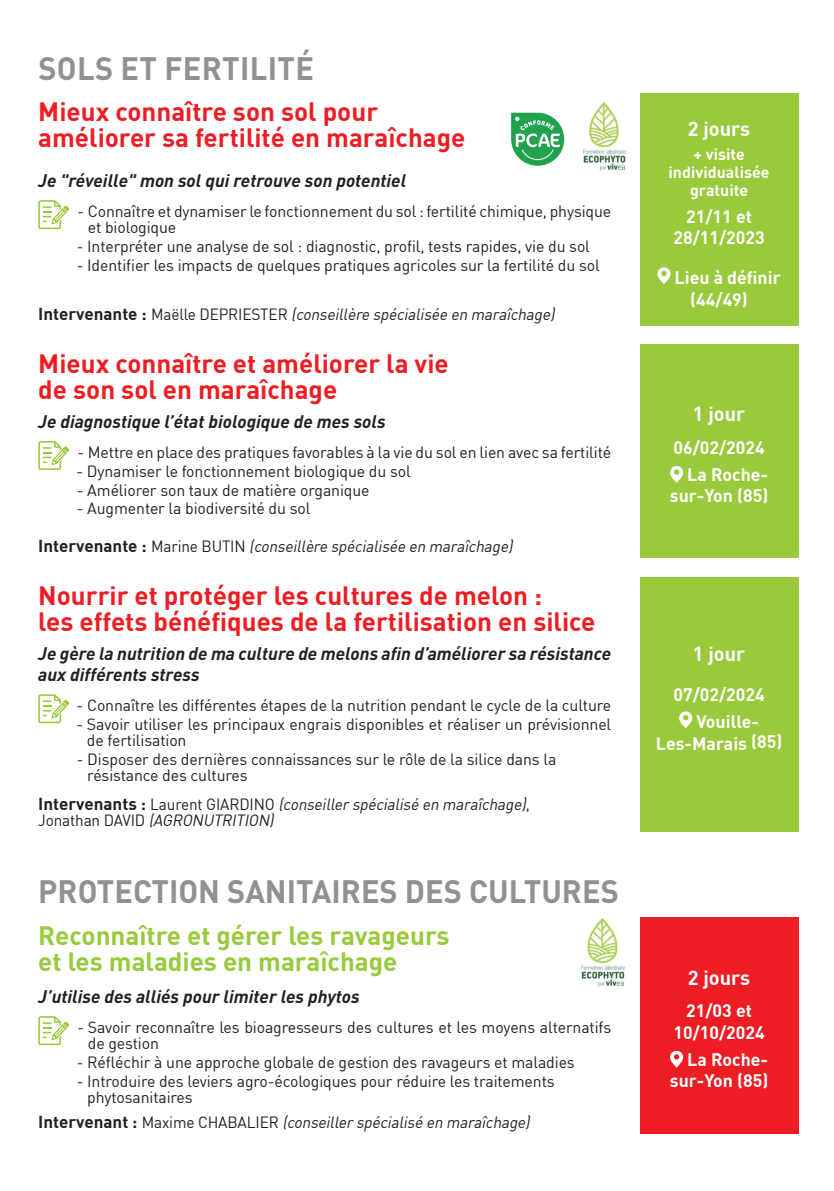
<style>
.page{position:relative;width:834px;height:1191px;background:#fff}
.page>*{position:absolute;margin:0;border:0;box-sizing:border-box;transform-origin:0 0}
.t1{font:700 32px "DIN Pro";color:#909192;scale:.96 1}
.t2{font:700 26px/26px "DIN";color:#ee1d23}
.t3{font:700 26px/26px "DIN";color:#99ca3b}
.t4{font:700 20px "DIN";color:#fff}
.t5{font:italic 700 18px/20.8px "DIN";color:#231f20}
.t6{font:700 17.8px/21.2px "DIN";color:#fff;text-align:center}
.t7{font:16px/16px "DIN";letter-spacing:-.01em;color:#231f20}
.t8{font:italic 16px/16px "DIN";letter-spacing:-.01em;color:#231f20;scale:.96 1}
.t9{font:700 16px/18px "DIN";color:#fff;text-align:center}
.s1{font-weight:700;font-style:normal;font-size:17px}
.s2{font-style:normal}
</style>
<div class="page">
<div style="left:639px;top:93px;width:159px;height:232px;background:#99ca3b"></div>
<svg style="left:511px;top:113px;width:53px;height:53px"></svg>
<img style="left:583px;top:102px;width:43px;height:69px">
<svg style="left:657px;top:267px;width:13px;height:17px"></svg>
<svg style="left:38px;top:200px;width:31px;height:29px"></svg>
<div style="left:639px;top:344px;width:159px;height:214px;background:#99ca3b"></div>
<svg style="left:670px;top:466px;width:13px;height:17px"></svg>
<svg style="left:38px;top:441px;width:31px;height:29px"></svg>
<div style="left:639px;top:577px;width:159px;height:254px;background:#99ca3b"></div>
<svg style="left:679px;top:711px;width:13px;height:17px"></svg>
<svg style="left:38px;top:694px;width:31px;height:29px"></svg>
<div style="left:639px;top:917px;width:159px;height:216px;background:#ee1d23"></div>
<img style="left:581px;top:918px;width:44px;height:69px">
<svg style="left:670px;top:1050px;width:13px;height:17px"></svg>
<svg style="left:38px;top:1016px;width:31px;height:29px"></svg>
<h1 class="t1" style="left:38px;top:41px;width:288px">SOLS ET FERTILITÉ</h1>
<h2 class="t2" style="left:38px;top:98px;width:428px">Mieux connaître son sol pour améliorer sa fertilité en maraîchage</h2>
<p class="t5" style="left:38px;top:169px;width:369px">Je "réveille" mon sol qui retrouve son potentiel</p>
<p class="t7" style="left:88px;top:203px;width:525px;text-indent:-10px">- Connaître et dynamiser le fonctionnement du sol : fertilité chimique, physique et biologique</p>
<p class="t7" style="left:77px;top:238px;width:514px">- Interpréter une analyse de sol : diagnostic, profil, tests rapides, vie du sol</p>
<p class="t7" style="left:77px;top:257px;width:524px">- Identifier les impacts de quelques pratiques agricoles sur la fertilité du sol</p>
<p class="t8" style="left:38px;top:305px;width:543px"><span class="s1">I n t e rve n a n t e :</span> <span class="s2">M a ë l le D E P R I E ST E R</span> (conseillère spécialisée en maraîchage)</p>
<h2 class="t2" style="left:38px;top:349px;width:412px">Mieux connaître et améliorer la vie de son sol en maraîchage</h2>
<p class="t5" style="left:38px;top:410px;width:349px">Je diagnostique l’état biologique de mes sols</p>
<p class="t7" style="left:77px;top:444px;width:535px">- Mettre en place des pratiques favorables à la vie du sol en lien avec sa fertilité</p>
<p class="t7" style="left:76px;top:463px;width:336px">- Dynamiser le fonctionnement biologique du sol</p>
<p class="t7" style="left:77px;top:481px;width:294px">- Améliorer son taux de matière organique</p>
<p class="t7" style="left:77px;top:500px;width:235px">- Augmenter la biodiversité du sol</p>
<p class="t8" style="left:38px;top:538px;width:499px"><span class="s1">I n t e rve n a n t e :</span> <span class="s2">M a r i n e B U T I N</span> (conseillère spécialisée en maraîchage)</p>
<h2 class="t2" style="left:38px;top:582px;width:558px">Nourrir et protéger les cultures de melon :<br>les effets bénéfiques de la fertilisation en silice</h2>
<p class="t5" style="left:38px;top:642px;width:574px">Je gère la nutrition de ma culture de melons afin d’améliorer sa résistance aux différents stress</p>
<p class="t7" style="left:77px;top:697px;width:536px">- Connaître les différentes étapes de la nutrition pendant le cycle de la culture</p>
<p class="t7" style="left:87px;top:716px;width:525px;text-indent:-10px">- Savoir utiliser les principaux engrais disponibles et réaliser un prévisionnel de fertilisation</p>
<p class="t7" style="left:87px;top:751px;width:470px;text-indent:-10px">- Disposer des dernières connaissances sur le rôle de la silice dans la résistance des cultures</p>
<p class="t8" style="left:38px;top:796px;width:513px"><span class="s1">I n t e rve n a n ts :</span> <span class="s2">La u re n t G I A R D I N O</span> (conseillerspécialisé en maraîchage)<span class="s2">,<br>J o n a t h a n D AV I D</span> (AGRONUTRITION)</p>
<h1 class="t1" style="left:38px;top:865px;width:606px">PROTECTION SANITAIRES DES CULTURES</h1>
<h2 class="t3" style="left:38px;top:922px;width:413px">Reconnaître et gérer les ravageurs et les maladies en maraîchage</h2>
<p class="t5" style="left:38px;top:985px;width:323px">J’utilise des alliés pour limiter les phytos</p>
<p class="t7" style="left:88px;top:1019px;width:525px;text-indent:-10px">- Savoir reconnaître les bioagresseurs des cultures et les moyens alternatifs de gestion</p>
<p class="t7" style="left:77px;top:1053px;width:499px">- Réfléchir à une approche globale de gestion des ravageurs et maladies</p>
<p class="t7" style="left:87px;top:1072px;width:469px;text-indent:-10px">- Introduire des leviers agro-écologiques pour réduire les traitements phytosanitaires</p>
<p class="t8" style="left:38px;top:1113px;width:517px"><span class="s1">I n t e rve n a n t :</span> <span class="s2">M a x i m e C H A BA L I E R</span> (conseillerspécialisé en maraîchage)</p>
<p class="t4" style="left:687px;top:116px;width:64px">2 jours</p>
<p class="t9" style="left:668px;top:144px;width:103px">+ visite individualisée gratuite</p>
<p class="t6" style="left:673px;top:205px;width:93px">21/11 et<br>28/11/2023</p>
<p class="t6" style="left:690px;top:266px;width:92px;text-align:left;text-indent:-16px">Lieu à définir (44/49)</p>
<p class="t4" style="left:692px;top:401px;width:54px">1 jour</p>
<p class="t6" style="left:673px;top:433px;width:96px;line-height:27px;text-align:right">06/02/2024<br>La Roche-</p>
<p class="t6" style="left:669px;top:484px;width:100px">sur-Yon (85)</p>
<p class="t4" style="left:692px;top:641px;width:54px">1 jour</p>
<p class="t6" style="left:696px;top:680px;width:70px;line-height:27px;text-align:left;text-indent:-23px">07/02/2024<br>Vouille-</p>
<p class="t6" style="left:655px;top:732px;width:128px">Les-Marais (85)</p>
<p class="t4" style="left:687px;top:964px;width:64px">2 jours</p>
<p class="t6" style="left:673px;top:999px;width:93px">21/03 et<br>10/10/2024</p>
<p class="t6" style="left:669px;top:1047px;width:100px;text-align:right">La Roche&shy;sur-Yon (85)</p>
</div>
